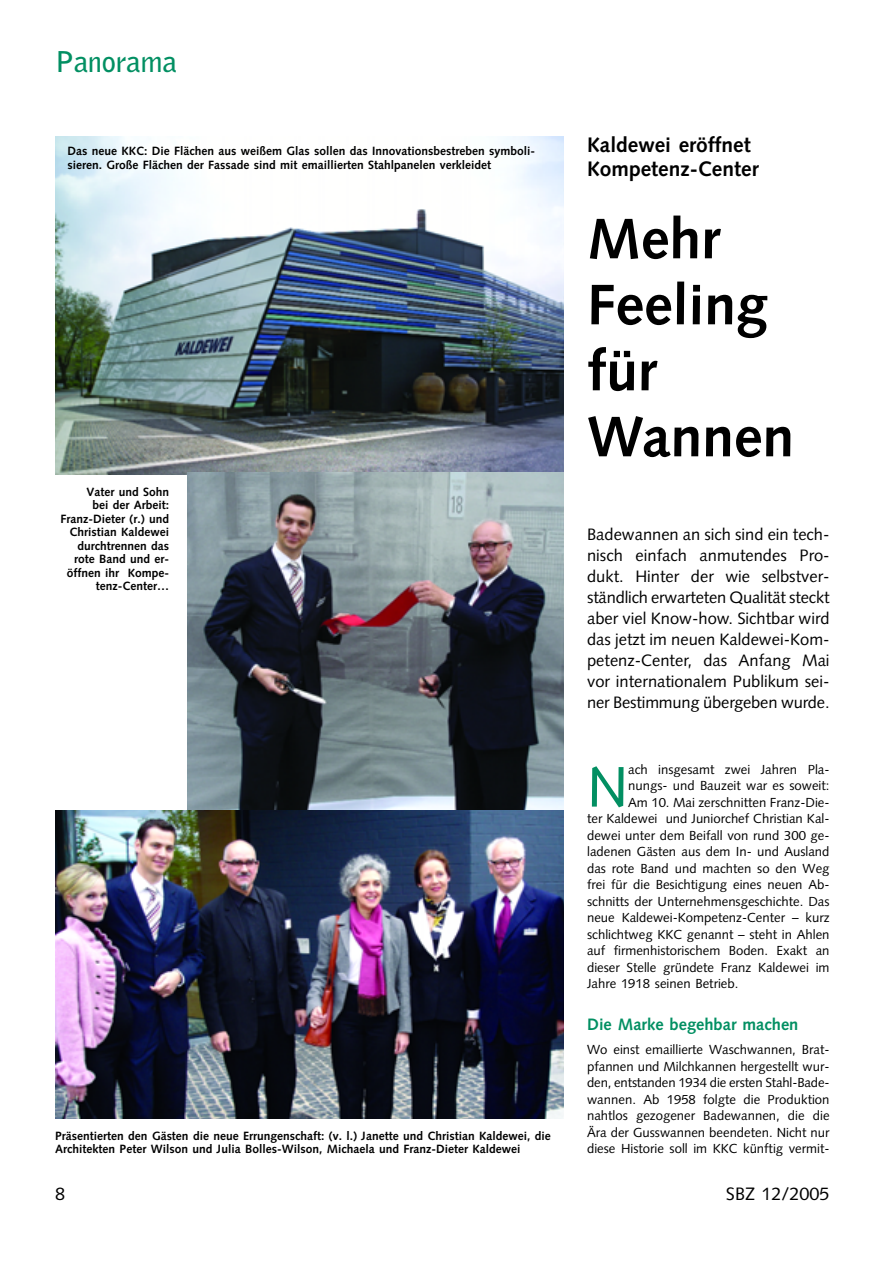
<style>
.page{position:relative;width:893px;height:1263px;background:#fff}
.page>*{position:absolute;margin:0;border:0;box-sizing:border-box;transform-origin:0 0}
.t1{font:57.15px "Syntax";color:#028f62}
.t2{font:700 57px/66px "Syntax";color:#000}
.t3{font:700 28.5px "Bell Gothic";letter-spacing:-.01em;color:#028f62}
.t4{font:700 21px/24px "Syntax";color:#000}
.t5{font:18px "Syntax";color:#000}
.t6{font:16.5px/21px "Syntax";letter-spacing:-.01em;color:#000;text-align:justify}
.t7{font:700 16.5px "Syntax";color:#028f62}
.t8{font:13.2px/16.5px "Syntax";color:#000;text-align:justify}
.t9{font:700 12px/13.5px "Syntax";color:#000}
</style>
<div class="page">
<img style="left:55px;top:136px;width:508px;height:339px">
<img style="left:187px;top:473px;width:376px;height:338px">
<img style="left:56px;top:811px;width:507px;height:308px">
<h3 class="t3" style="left:55px;top:51px;width:123px">Panorama</h3>
<p class="t9" style="left:67px;top:145px;width:469px">Das neue KKC: Die Flächen aus weißem Glas sollen das Innovationsbestreben symboli&shy;sieren. Große Flächen der Fassade sind mit emaillierten Stahlpanelen verkleidet</p>
<p class="t9" style="left:60px;top:486px;width:110px;text-align:right">Vater und Sohn<br>bei der Arbeit:<br>Franz-Dieter (r.) und<br>Christian Kaldewei durchtrennen das rote Band und er&shy;öffnen ihr Kompe&shy;tenz-Center…</p>
<p class="t9" style="left:55px;top:1130px;width:497px">Präsentierten den Gästen die neue Errungenschaft: (v. l.) Janette und Christian Kaldewei, die<br>Architekten Peter Wilson und Julia Bolles-Wilson, Michaela und Franz-Dieter Kaldewei</p>
<h3 class="t4" style="left:587px;top:134px;width:173px">Kaldewei eröffnet<br>Kompetenz-Center</h3>
<h2 class="t2" style="left:587px;top:211px;width:208px">Mehr<br>Feeling für<br>Wannen</h2>
<p class="t6" style="left:587px;top:525px;width:244px">Badewannen an sich sind ein tech&shy;nisch einfach anmutendes Pro&shy;dukt. Hinter der wie selbstver&shy;ständlich erwarteten Qualität steckt aber viel Know-how. Sichtbar wird das jetzt im neuen Kaldewei-Kom&shy;petenz-Center, das Anfang Mai vor internationalem Publikum sei&shy;ner Bestimmung übergeben wurde.</p>
<h1 class="t1" style="left:587px;top:764px;width:43px">N</h1>
<p class="t8" style="left:628px;top:762px;width:203px">ach insgesamt zwei Jahren Pla-</p>
<p class="t8" style="left:628px;top:779px;width:203px">nungs- und Bauzeit war es soweit:</p>
<p class="t8" style="left:628px;top:795px;width:203px">Am 10. Mai zerschnitten Franz-Die-</p>
<p class="t8" style="left:587px;top:812px;width:244px">ter Kaldewei und Juniorchef Christian Kal-</p>
<p class="t8" style="left:587px;top:828px;width:244px">dewei unter dem Beifall von rund 300 ge-</p>
<p class="t8" style="left:587px;top:845px;width:244px">ladenen Gästen aus dem In- und Ausland</p>
<p class="t8" style="left:587px;top:861px;width:244px">das rote Band und machten so den Weg</p>
<p class="t8" style="left:587px;top:878px;width:244px">frei für die Besichtigung eines neuen Ab-</p>
<p class="t8" style="left:587px;top:894px;width:244px">schnitts der Unternehmensgeschichte. Das</p>
<p class="t8" style="left:587px;top:911px;width:244px">neue Kaldewei-Kompetenz-Center – kurz</p>
<p class="t8" style="left:587px;top:927px;width:244px">schlichtweg KKC genannt – steht in Ahlen</p>
<p class="t8" style="left:587px;top:944px;width:244px">auf firmenhistorischem Boden. Exakt an</p>
<p class="t8" style="left:587px;top:960px;width:244px">dieser Stelle gründete Franz Kaldewei im</p>
<p class="t8" style="left:587px;top:977px;width:153px">Jahre 1918 seinen Betrieb.</p>
<p class="t7" style="left:587px;top:1018px;width:213px">Die Marke begehbar machen</p>
<p class="t8" style="left:587px;top:1043px;width:244px">Wo einst emaillierte Waschwannen, Brat&shy;pfannen und Milchkannen hergestellt wur&shy;den, entstanden 1934 die ersten Stahl-Bade&shy;wannen. Ab 1958 folgte die Produktion nahtlos gezogener Badewannen, die die Ära der Gusswannen beendeten. Nicht nur diese Historie soll im KKC künftig vermit-</p>
<h3 class="t5" style="left:55px;top:1186px;width:12px">8</h3>
<h3 class="t5" style="left:726px;top:1186px;width:105px">SBZ 12/2005</h3>
</div>
